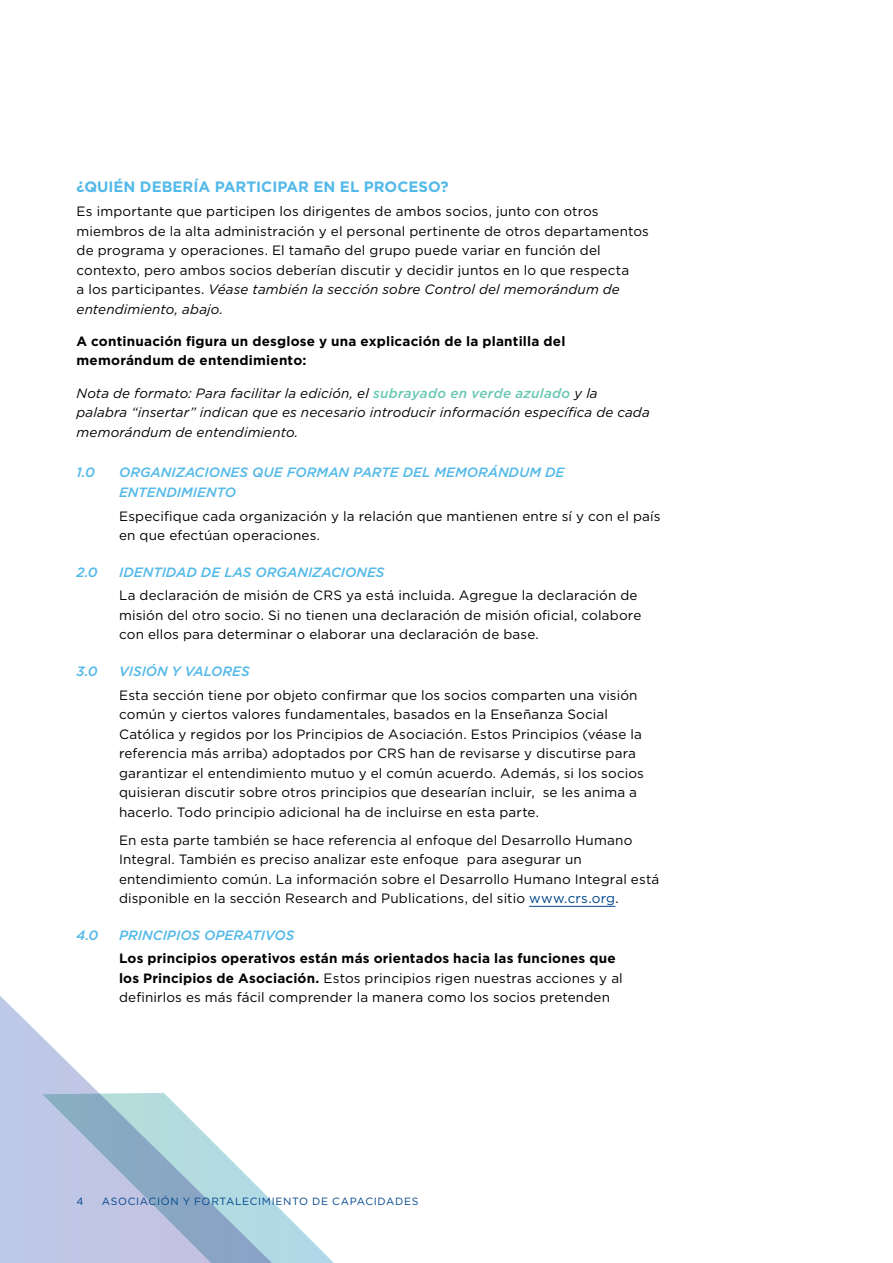
<style>
.page{position:relative;width:893px;height:1263px;background:#fff}
.page>*{position:absolute;margin:0;border:0;box-sizing:border-box;transform-origin:0 0}
.t1{font:700 15px "Gotham";color:#52b9e9}
.t2{font:13.5px/19.5px "Gotham";letter-spacing:.01em;color:#000}
.t3{font:italic 13.5px/19.5px "Gotham";letter-spacing:.01em;color:#000}
.t4{font:italic 500 13.5px/19.5px "Gotham";color:#52b9e9}
.t5{font:700 13.5px/19.5px "Gotham";letter-spacing:.015em;color:#000}
.t6{font:10.5px "Gotham";letter-spacing:.065em;color:#00468b}
.s1{font-style:italic}
.s2{font-weight:500;color:#69c6b4}
.s3{color:#00468b}
.s4{font-weight:700}
</style>
<div class="page">
<svg style="left:0;top:996px;width:99px;height:267px"></svg>
<svg style="left:43px;top:1093px;width:291px;height:170px"></svg>
<hr style="left:529px;top:906px;width:86px;height:1px;background:#00468b">
<p class="t1" style="left:77px;top:177px;width:374px">¿QUIÉN DEBERÍA PARTICIPAR EN EL PROCESO?</p>
<p class="t2" style="left:77px;top:201px;width:574px">Es importante que participen los dirigentes de ambos socios, junto con otros miembros de la alta administración y el personal pertinente de otros departamentos de programa y operaciones. El tamaño del grupo puede variar en función del contexto, pero ambos socios deberían discutir y decidir juntos en lo que respecta<br>a los participantes. <span class="s1">Véase también la sección sobre Control del memorándum de entendimiento, abajo.</span></p>
<p class="t5" style="left:77px;top:331px;width:490px">A continuación figura un desglose y una explicación de la plantilla del memorándum de entendimiento:</p>
<p class="t3" style="left:77px;top:383px;width:575px">Nota de formato: Para facilitar la edición, el <span class="s2">subrayado en verde azulado</span> y la palabra “insertar” indican que es necesario introducir información específica de cada memorándum de entendimiento.</p>
<p class="t4" style="left:77px;top:463px;width:20px">1.0</p>
<p class="t4" style="left:119px;top:463px;width:447px">ORGANIZACIONES QUE FORMAN PARTE DEL MEMORÁNDUM DE<br>ENTENDIMIENTO</p>
<p class="t2" style="left:119px;top:506px;width:543px">Especifique cada organización y la relación que mantienen entre sí y con el país en que efectúan operaciones.</p>
<p class="t4" style="left:77px;top:562px;width:23px">2.0</p>
<p class="t4" style="left:119px;top:562px;width:267px">IDENTIDAD DE LAS ORGANIZACIONES</p>
<p class="t2" style="left:119px;top:586px;width:524px">La declaración de misión de CRS ya está incluida. Agregue la declaración de misión del otro socio. Si no tienen una declaración de misión oficial, colabore con ellos para determinar o elaborar una declaración de base.</p>
<p class="t4" style="left:77px;top:661px;width:23px">3.0</p>
<p class="t4" style="left:119px;top:661px;width:132px">VISIÓN Y VALORES</p>
<p class="t2" style="left:119px;top:685px;width:526px">Esta sección tiene por objeto confirmar que los socios comparten una visión común y ciertos valores fundamentales, basados en la Enseñanza Social Católica y regidos por los Principios de Asociación. Estos Principios (véase la referencia más arriba) adoptados por CRS han de revisarse y discutirse para garantizar el entendimiento mutuo y el común acuerdo. Además, si los socios quisieran discutir sobre otros principios que desearían incluir, se les anima a hacerlo. Todo principio adicional ha de incluirse en esta parte.</p>
<p class="t2" style="left:119px;top:830px;width:542px">En esta parte también se hace referencia al enfoque del Desarrollo Humano Integral. También es preciso analizar este enfoque para asegurar un entendimiento común. La información sobre el Desarrollo Humano Integral está disponible en la sección Research and Publications, del sitio <span class="s3">www.crs.org</span>.</p>
<p class="t4" style="left:77px;top:925px;width:23px">4.0</p>
<p class="t4" style="left:119px;top:925px;width:177px">PRINCIPIOS OPERATIVOS</p>
<p class="t2" style="left:119px;top:948px;width:505px"><span class="s4">Los principios operativos están más orientados hacia las funciones que los Principios de Asociación.</span> Estos principios rigen nuestras acciones y al definirlos es más fácil comprender la manera como los socios pretenden</p>
<p class="t6" style="left:77px;top:1195px;width:9px">4</p>
<p class="t6" style="left:102px;top:1195px;width:318px">ASOCIACIÓN Y FORTALECIMIENTO DE CAPACIDADES</p>
</div>
